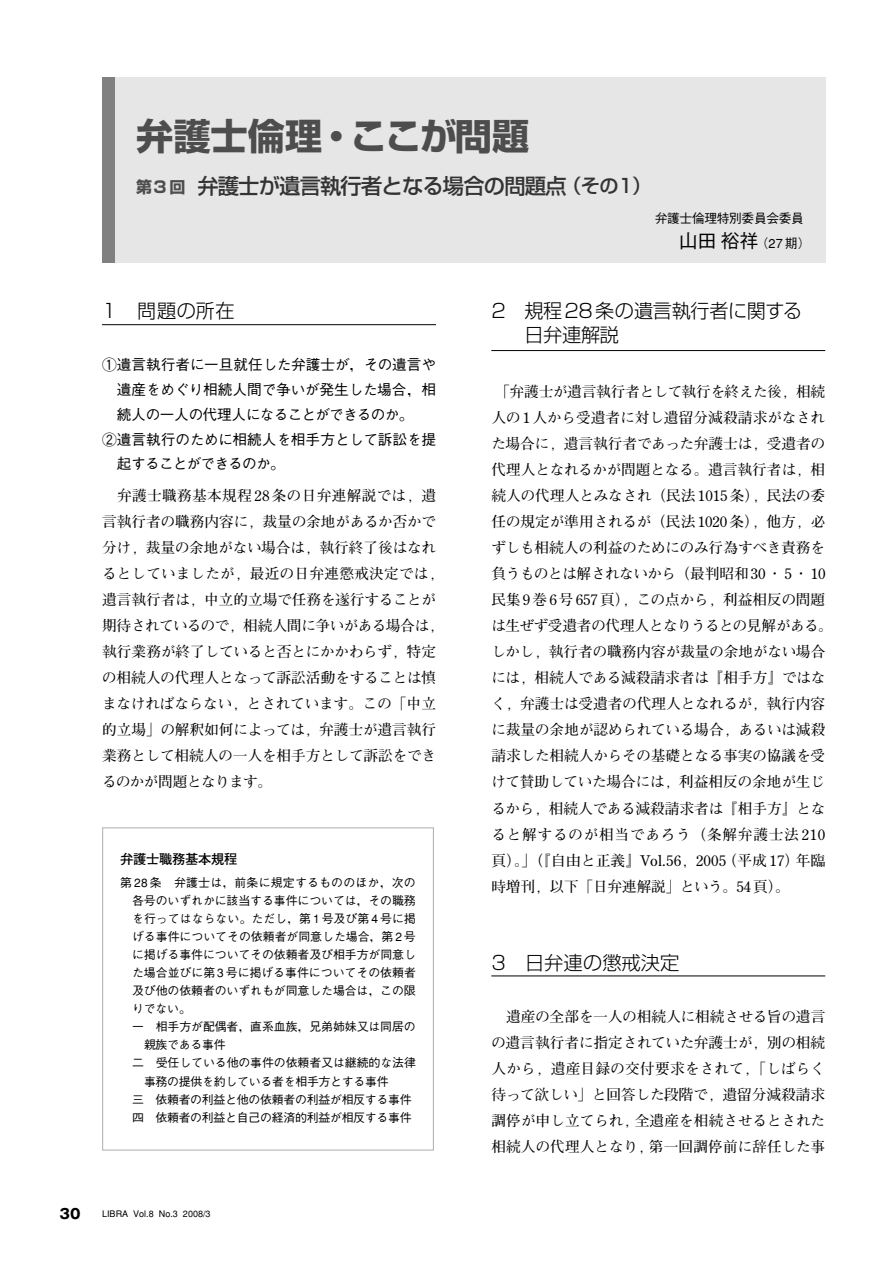
<style>
.page{position:relative;width:893px;height:1262px;background:#fff}
.page>*{position:absolute;margin:0;border:0;box-sizing:border-box;transform-origin:0 0}
.t1{font:700 36.45px "Shin Go";color:#4d4d4d}
.t2{font:500 21.3px "Shin Go";letter-spacing:-.04em;color:#333}
.t3{font:300 19.2px/24px "Shin Go";letter-spacing:-.015em;color:#000}
.t4{font:700 14.7px/26.1px "Futo Min A101";color:#000}
.t5{font:500 14.7px "Gothic BBB";letter-spacing:-.01em;color:#000}
.t6{font:500 14.7px "Gothic BBB";letter-spacing:-.055em;color:#000}
.t7{font:700 13.8px "Gothic MB101";color:#000}
.t8{font:700 13.35px "Futo Go B101";letter-spacing:-.025em;color:#000}
.t9{font:500 12.75px/25.5px "Gothic BBB";letter-spacing:-.03em;color:#000}
.t10{font:500 11.85px "Gothic BBB";letter-spacing:-.01em;color:#000}
.t11{font:500 11.85px "Gothic BBB";letter-spacing:.015em;color:#000}
.t12{font:500 9px "Gothic BBB";color:#000}
.s1{font-weight:700;font-size:15.9px;color:#4d4d4d}
.s2{font-size:19.2px}
.s3{color:#fff}
</style>
<div class="page">
<hr style="left:102px;top:324px;width:334px;height:1px;background:#000">
<hr style="left:491px;top:350px;width:334px;height:1px;background:#000">
<hr style="left:491px;top:975px;width:334px;height:1px;background:#000">
<div style="left:102px;top:78px;width:723px;height:185px;background:#e6e6e6"></div>
<div style="left:102px;top:78px;width:13px;height:185px;background:#808080"></div>
<div style="left:102px;top:827px;width:332px;height:323px;border:1px solid #b3b3b3"></div>
<h1 class="t1" style="left:136px;top:122px;width:394px">弁護士倫理・ここが問題</h1>
<h2 class="t2" style="left:136px;top:178px;width:517px"><span class="s1">第3 回</span> 弁護士が遺言執行者となる場合の問題点<span class="s2">（その1）</span></h2>
<p class="t9" style="left:678px;top:207px;width:133px;text-indent:-24px">弁護士倫理特別委員会委員<span class="s2">山田裕祥</span>（27 期）</p>
<h3 class="t3" style="left:102px;top:302px;width:134px">1 問題の所在</h3>
<p class="t5" style="left:102px;top:358px;width:335px">①遺言執行者に一旦就任した弁護士が，その遺言や</p>
<p class="t5" style="left:117px;top:383px;width:321px">遺産をめぐり相続人間で争いが発生した場合，相</p>
<p class="t6" style="left:117px;top:408px;width:298px">続人の一人の代理人になることができるのか。</p>
<p class="t5" style="left:102px;top:433px;width:335px">②遺言執行のために相続人を相手方として訴訟を提</p>
<p class="t6" style="left:117px;top:458px;width:169px">起することができるのか。</p>
<p class="t4" style="left:102px;top:484px;width:343px;text-indent:15px">弁護士職務基本規程 28条の日弁連解説では，遺言執行者の職務内容に，裁量の余地があるか否かで分け，裁量の余地がない場合は，執行終了後はなれるとしていましたが，最近の日弁連懲戒決定では，遺言執行者は，中立的立場で任務を遂行することが期待されているので，相続人間に争いがある場合は，執行業務が終了していると否とにかかわらず，特定の相続人の代理人となって訴訟活動をすることは慎まなければならない，とされています。この「中立的立場」の解釈如何によっては，弁護士が遺言執行業務として相続人の一人を相手方として訴訟をできるのかが問題となります。</p>
<p class="t8" style="left:120px;top:854px;width:119px">弁護士職務基本規程</p>
<p class="t11" style="left:120px;top:877px;width:297px">第 28 条　弁護士は，前条に規定するもののほか，次の</p>
<p class="t10" style="left:132px;top:896px;width:285px">各号のいずれかに該当する事件については，その職務</p>
<p class="t10" style="left:132px;top:914px;width:285px">を行ってはならない。ただし，第 1 号及び第 4 号に掲</p>
<p class="t10" style="left:132px;top:932px;width:285px">げる事件についてその依頼者が同意した場合，第 2 号</p>
<p class="t10" style="left:132px;top:950px;width:285px">に掲げる事件についてその依頼者及び相手方が同意し</p>
<p class="t10" style="left:132px;top:968px;width:285px">た場合並びに第 3 号に掲げる事件についてその依頼者</p>
<p class="t10" style="left:132px;top:986px;width:285px">及び他の依頼者のいずれもが同意した場合は，この限</p>
<p class="t10" style="left:132px;top:1004px;width:60px">りでない。</p>
<p class="t10" style="left:132px;top:1022px;width:285px">一　相手方が配偶者，直系血族，兄弟姉妹又は同居の</p>
<p class="t10" style="left:144px;top:1040px;width:83px">親族である事件</p>
<p class="t10" style="left:132px;top:1058px;width:285px">二　受任している他の事件の依頼者又は継続的な法律</p>
<p class="t10" style="left:144px;top:1076px;width:246px">事務の提供を約している者を相手方とする事件</p>
<p class="t10" style="left:132px;top:1094px;width:281px">三　依頼者の利益と他の依頼者の利益が相反する事件</p>
<p class="t10" style="left:132px;top:1112px;width:281px">四　依頼者の利益と自己の経済的利益が相反する事件</p>
<p class="t7" style="left:60px;top:1208px;width:22px">30</p>
<p class="t12" style="left:102px;top:1210px;width:110px">LIBRA Vol.8 No.3 2008/3</p>
<h3 class="t3" style="left:491px;top:302px;width:312px">2 規程28条の遺言執行者に関する<br><span class="s3">2</span> 日弁連解説</h3>
<p class="t4" style="left:491px;top:380px;width:343px">「弁護士が遺言執行者として執行を終えた後，相続人の 1人から受遺者に対し遺留分減殺請求がなされた場合に，遺言執行者であった弁護士は，受遺者の代理人となれるかが問題となる。遺言執行者は，相続人の代理人とみなされ（民法1015条），民法の委任の規定が準用されるが（民法1020条），他方，必ずしも相続人の利益のためにのみ行為すべき責務を負うものとは解されないから（最判昭和 30・ 5・ 10民集 9巻 6号 657頁），この点から，利益相反の問題は生ぜず受遺者の代理人となりうるとの見解がある。しかし，執行者の職務内容が裁量の余地がない場合には，相続人である減殺請求者は『相手方』ではなく，弁護士は受遺者の代理人となれるが，執行内容に裁量の余地が認められている場合，あるいは減殺請求した相続人からその基礎となる事実の協議を受けて賛助していた場合には，利益相反の余地が生じるから，相続人である減殺請求者は『相手方』となると解するのが相当であろう（条解弁護士法 210頁）。」（『自由と正義』Vol.56，2005（平成 17）年臨時増刊，以下「日弁連解説」という。54頁）。</p>
<h3 class="t3" style="left:491px;top:953px;width:189px">3 日弁連の懲戒決定</h3>
<p class="t4" style="left:491px;top:1005px;width:335px;text-align:justify;text-indent:15px">遺産の全部を一人の相続人に相続させる旨の遺言の遺言執行者に指定されていた弁護士が，別の相続人から，遺産目録の交付要求をされて，「しばらく待って欲しい」と回答した段階で，遺留分減殺請求調停が申し立てられ，全遺産を相続させるとされた相続人の代理人となり，第一回調停前に辞任した事</p>
</div>
